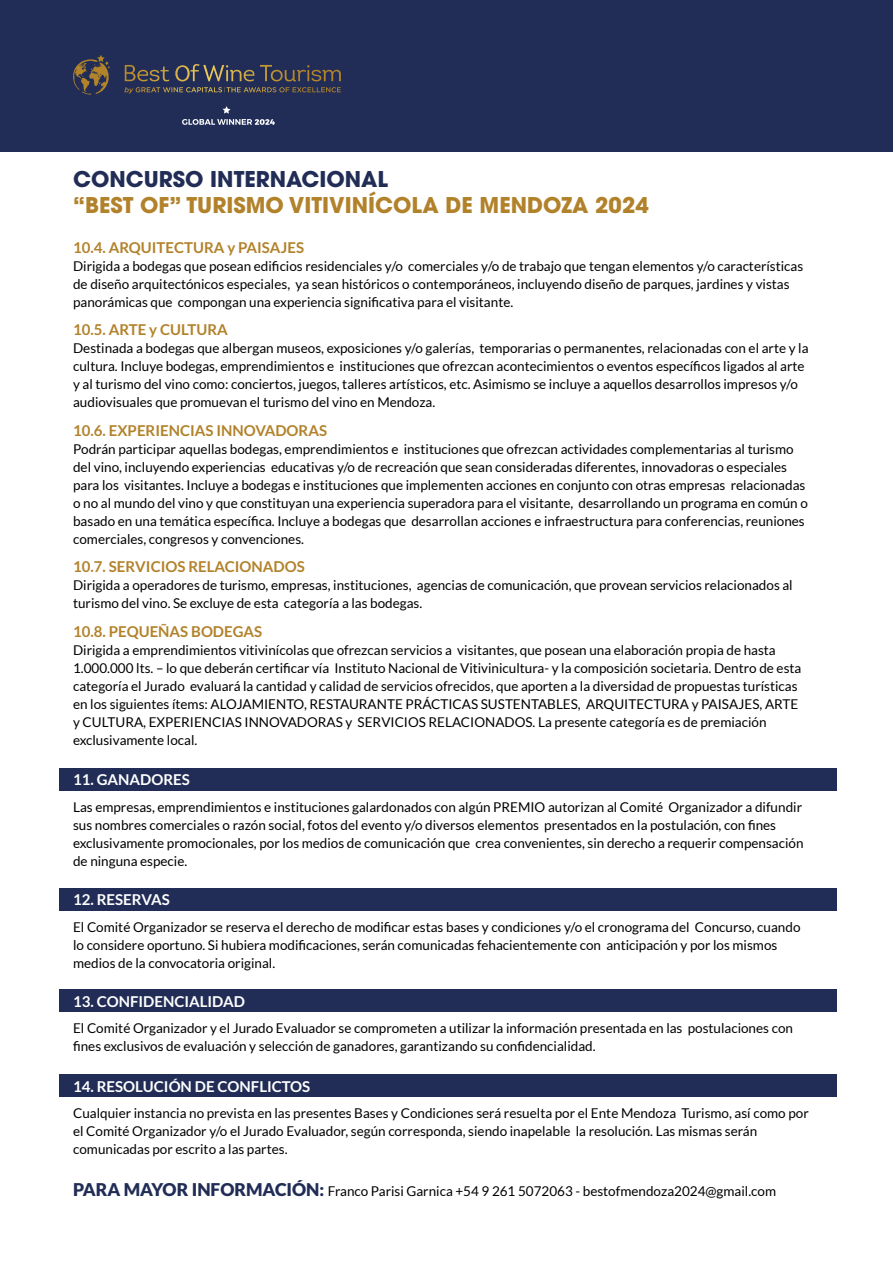
<style>
.page{position:relative;width:893px;height:1263px;background:#fff}
.page>*{position:absolute;margin:0;border:0;box-sizing:border-box;transform-origin:0 0}
.t1{font:700 21.6px "ITC Avant Garde Pro";color:#b2822b}
.t2{font:700 21.6px "ITC Avant Garde Pro";color:#212d56}
.t3{font:700 15px "Lato";color:#b2822b}
.t4{font:700 15px "Lato";color:#fff}
.t5{font:13.5px/18px "Lato";color:#000}
.s1{font-weight:900;font-size:17.55px;color:#212d56}
</style>
<div class="page">
<div style="left:0;top:0;width:893px;height:151px;background:#212d56"></div>
<div style="left:59px;top:768px;width:777px;height:23px;background:#212d56"></div>
<div style="left:59px;top:888px;width:777px;height:23px;background:#212d56"></div>
<div style="left:59px;top:990px;width:777px;height:22px;background:#212d56"></div>
<div style="left:59px;top:1075px;width:777px;height:22px;background:#212d56"></div>
<svg style="left:73px;top:55px;width:32px;height:35px"></svg>
<svg style="left:182px;top:106px;width:93px;height:19px"></svg>
<h1 class="t2" style="left:73px;top:165px;width:316px">CONCURSO INTERNACIONAL</h1>
<h1 class="t1" style="left:73px;top:190px;width:577px">“BEST OF” TURISMO VITIVINÍCOLA DE MENDOZA 2024</h1>
<p class="t3" style="left:73px;top:239px;width:232px">10.4. ARQUITECTURA y PAISAJES</p>
<p class="t5" style="left:73px;top:257px;width:732px">Dirigida a bodegas que posean edificios residenciales y/o comerciales y/o de trabajo que tengan elementos y/o características de diseño arquitectónicos especiales, ya sean históricos o contemporáneos, incluyendo diseño de parques, jardines y vistas panorámicas que compongan una experiencia significativa para el visitante.</p>
<p class="t3" style="left:73px;top:321px;width:156px">10.5. ARTE y CULTURA</p>
<p class="t5" style="left:73px;top:339px;width:737px">Destinada a bodegas que albergan museos, exposiciones y/o galerías, temporarias o permanentes, relacionadas con el arte y la cultura. Incluye bodegas, emprendimientos e instituciones que ofrezcan acontecimientos o eventos específicos ligados al arte y al turismo del vino como: conciertos, juegos, talleres artísticos, etc. Asimismo se incluye a aquellos desarrollos impresos y/o audiovisuales que promuevan el turismo del vino en Mendoza.</p>
<p class="t3" style="left:73px;top:422px;width:255px">10.6. EXPERIENCIAS INNOVADORAS</p>
<p class="t5" style="left:73px;top:440px;width:736px">Podrán participar aquellas bodegas, emprendimientos e instituciones que ofrezcan actividades complementarias al turismo del vino, incluyendo experiencias educativas y/o de recreación que sean consideradas diferentes, innovadoras o especiales para los visitantes. Incluye a bodegas e instituciones que implementen acciones en conjunto con otras empresas relacionadas o no al mundo del vino y que constituyan una experiencia superadora para el visitante, desarrollando un programa en común o basado en una temática específica. Incluye a bodegas que desarrollan acciones e infraestructura para conferencias, reuniones comerciales, congresos y convenciones.</p>
<p class="t3" style="left:73px;top:558px;width:233px">10.7. SERVICIOS RELACIONADOS</p>
<p class="t5" style="left:73px;top:576px;width:721px">Dirigida a operadores de turismo, empresas, instituciones, agencias de comunicación, que provean servicios relacionados al turismo del vino. Se excluye de esta categoría a las bodegas.</p>
<p class="t3" style="left:73px;top:623px;width:191px">10.8. PEQUEÑAS BODEGAS</p>
<p class="t5" style="left:73px;top:641px;width:730px">Dirigida a emprendimientos vitivinícolas que ofrezcan servicios a visitantes, que posean una elaboración propia de hasta 1.000.000 lts. – lo que deberán certificar vía Instituto Nacional de Vitivinicultura- y la composición societaria. Dentro de esta categoría el Jurado evaluará la cantidad y calidad de servicios ofrecidos, que aporten a la diversidad de propuestas turísticas en los siguientes ítems: ALOJAMIENTO, RESTAURANTE PRÁCTICAS SUSTENTABLES, ARQUITECTURA y PAISAJES, ARTE y CULTURA, EXPERIENCIAS INNOVADORAS y SERVICIOS RELACIONADOS. La presente categoría es de premiación exclusivamente local.</p>
<p class="t4" style="left:73px;top:771px;width:118px">11. GANADORES</p>
<p class="t5" style="left:73px;top:798px;width:732px">Las empresas, emprendimientos e instituciones galardonados con algún PREMIO autorizan al Comité Organizador a difundir sus nombres comerciales o razón social, fotos del evento y/o diversos elementos presentados en la postulación, con fines exclusivamente promocionales, por los medios de comunicación que crea convenientes, sin derecho a requerir compensación de ninguna especie.</p>
<p class="t4" style="left:73px;top:891px;width:98px">12. RESERVAS</p>
<p class="t5" style="left:73px;top:918px;width:729px">El Comité Organizador se reserva el derecho de modificar estas bases y condiciones y/o el cronograma del Concurso, cuando lo considere oportuno. Si hubiera modificaciones, serán comunicadas fehacientemente con anticipación y por los mismos medios de la convocatoria original.</p>
<p class="t4" style="left:73px;top:993px;width:173px">13. CONFIDENCIALIDAD</p>
<p class="t5" style="left:73px;top:1019px;width:721px">El Comité Organizador y el Jurado Evaluador se comprometen a utilizar la información presentada en las postulaciones con fines exclusivos de evaluación y selección de ganadores, garantizando su confidencialidad.</p>
<p class="t4" style="left:73px;top:1077px;width:239px">14. RESOLUCIÓN DE CONFLICTOS</p>
<p class="t5" style="left:73px;top:1104px;width:737px">Cualquier instancia no prevista en las presentes Bases y Condiciones será resuelta por el Ente Mendoza Turismo, así como por el Comité Organizador y/o el Jurado Evaluador, según corresponda, siendo inapelable la resolución. Las mismas serán comunicadas por escrito a las partes.</p>
<p class="t5" style="left:73px;top:1182px;width:704px"><span class="s1">PARA MAYOR INFORMACIÓN:</span> Franco Parisi Garnica +54 9 261 5072063 - bestofmendoza2024@gmail.com</p>
</div>
